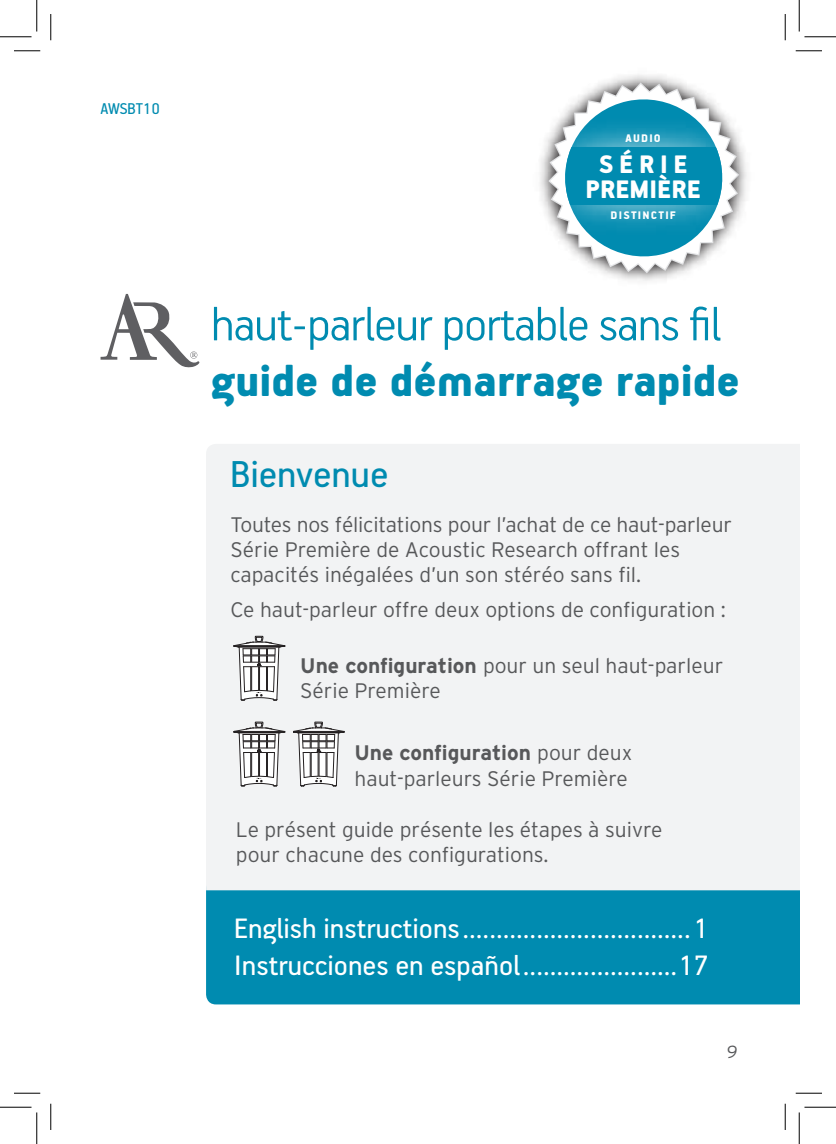
<style>
.page{position:relative;width:836px;height:1144px;background:#fff}
.page>*{position:absolute;margin:0;border:0;box-sizing:border-box;transform-origin:0 0}
.t1{font:300 52.5px "PF Handbook Pro";letter-spacing:-.015em;color:#008bb0}
.t2{font:900 49px "PF Handbook Pro";color:#008bb0}
.t3{font:42px "PF Handbook Pro";color:#008bb0}
.t4{font:31.5px/37.8px "PF Handbook Pro";color:#fff}
.t5{font:900 28.35px/24.7px "PF Handbook Pro";color:#fff;text-align:center}
.t6{font:300 21px/25.2px "Interstate";color:#57585a}
.t7{font:17.5px "PF Handbook Pro";color:#008bb0}
.t8{font:italic 300 17.5px "Interstate";color:#57585a}
.t9{font:900 12.42px "PF Handbook Pro";letter-spacing:.1em;color:#fff}
.s1{font-weight:700}
</style>
<div class="page">
<div style="left:206px;top:890px;width:593px;height:114px;background:#008bb0"></div>
<div style="left:206px;top:444px;width:593px;height:446px;background:#f2f3f4"></div>
<img style="left:540px;top:74px;width:207px;height:207px">
<svg style="left:548px;top:82px;width:191px;height:191px"></svg>
<img style="left:559px;top:109px;width:165px;height:98px">
<img style="left:563px;top:146px;width:164px;height:97px">
<div style="left:558px;top:147px;width:171px;height:58px;background:#008bb0"></div>
<svg style="left:101px;top:294px;width:98px;height:74px"></svg>
<svg style="left:234px;top:635px;width:51px;height:66px"></svg>
<svg style="left:234px;top:721px;width:51px;height:65px"></svg>
<svg style="left:293px;top:721px;width:51px;height:65px"></svg>
<svg style="left:14px;top:50px;width:26px;height:1px"></svg>
<svg style="left:795px;top:50px;width:27px;height:1px"></svg>
<svg style="left:14px;top:1092px;width:26px;height:1px"></svg>
<svg style="left:795px;top:1092px;width:27px;height:1px"></svg>
<svg style="left:50px;top:14px;width:1px;height:26px"></svg>
<svg style="left:50px;top:1103px;width:1px;height:26px"></svg>
<svg style="left:785px;top:14px;width:1px;height:26px"></svg>
<svg style="left:785px;top:1103px;width:1px;height:26px"></svg>
<hr style="left:0;top:36px;width:32px;height:1px;background:#000">
<hr style="left:804px;top:36px;width:32px;height:1px;background:#000">
<hr style="left:0;top:1106px;width:32px;height:1px;background:#000">
<hr style="left:804px;top:1106px;width:32px;height:1px;background:#000">
<hr style="left:36px;top:0;width:1px;height:32px;background:#000">
<hr style="left:36px;top:1112px;width:1px;height:31px;background:#000">
<hr style="left:799px;top:0;width:1px;height:32px;background:#000">
<hr style="left:799px;top:1112px;width:1px;height:31px;background:#000">
<p class="t7" style="left:100px;top:98px;width:61px">AWSBT10</p>
<p class="t9" style="left:625px;top:131px;width:37px">AUDIO</p>
<h3 class="t5" style="left:585px;top:152px;width:117px">SÉRIE<br>PREMIÈRE</h3>
<p class="t9" style="left:610px;top:208px;width:67px">DISTINCTIF</p>
<h1 class="t1" style="left:211px;top:292px;width:512px">haut-parleur portable sans fil</h1>
<h2 class="t2" style="left:211px;top:351px;width:530px">guide de démarrage rapide</h2>
<h3 class="t3" style="left:230px;top:448px;width:160px">Bienvenue</h3>
<p class="t6" style="left:230px;top:511px;width:503px">Toutes nos félicitations pour l’achat de ce haut-parleur<br>Série Première de Acoustic Research offrant les capacités inégalées d’un son stéréo sans fil.</p>
<p class="t6" style="left:230px;top:597px;width:497px">Ce haut-parleur offre deux options de configuration :</p>
<p class="t6" style="left:300px;top:652px;width:424px"><span class="s1">Une configuration</span> pour un seul haut-parleur<br>Série Première</p>
<p class="t6" style="left:354px;top:740px;width:279px"><span class="s1">Une configuration</span> pour deux haut-parleurs Série Première</p>
<p class="t6" style="left:236px;top:816px;width:428px">Le présent guide présente les étapes à suivre pour chacune des configurations.</p>
<h3 class="t4" style="left:234px;top:907px;width:476px">English instructions..................................1<br>Instrucciones en español.......................17</h3>
<p class="t8" style="left:726px;top:1041px;width:12px">9</p>
</div>
